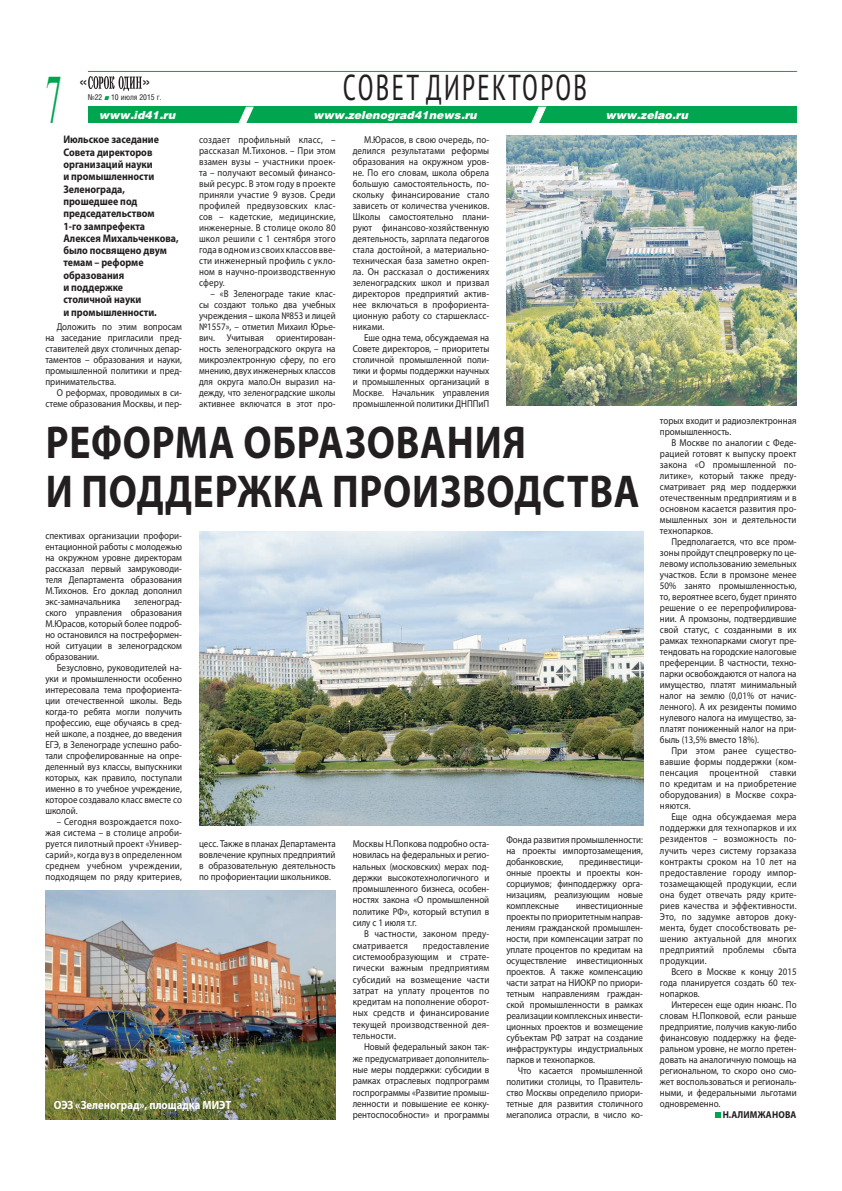
<style>
.page{position:relative;width:842px;height:1191px;background:#fff}
.page>*{position:absolute;margin:0;border:0;box-sizing:border-box;transform-origin:0 0}
.t1{font:66px "Newton 7 C";color:#00a54f;scale:.5 1}
.t2{font:700 46.2px/48.4px "Myriad Pro";letter-spacing:.02em;color:#231f20;scale:.85 1}
.t3{font:condensed 36px "PT Sans";letter-spacing:.08em;color:#231f20;scale:.8 1}
.t4{font:16px "Helios";color:#231f20}
.t5{font:700 12px "Myriad Pro";color:#fff;scale:.9 1}
.t6{font:700 11px/12.3px "Myriad Pro";color:#231f20;scale:.9 1}
.t7{font:italic 900 11px "Helios";color:#fff}
.t8{font:10px/11px "Myriad Pro";color:#231f20;text-align:justify;scale:.9 1}
.t9{font:10px/11.3px "Myriad Pro";letter-spacing:.02em;color:#231f20;scale:.9 1}
.t10{font:700 10px "Myriad Pro";letter-spacing:.02em;color:#231f20;scale:.9 1}
.t11{font:8px "Helios Cond";color:#231f20}
</style>
<div class="page">
<svg style="left:450px;top:122px;width:17px;height:1px"></svg>
<div style="left:88px;top:106px;width:709px;height:16px;background:#00a54f"></div>
<svg style="left:237px;top:106px;width:18px;height:17px"></svg>
<svg style="left:530px;top:106px;width:17px;height:17px"></svg>
<hr style="left:88px;top:71px;width:709px;height:1px;background:#00a54f">
<svg style="left:88px;top:76px;width:54px;height:24px"></svg>
<svg style="left:715px;top:1112px;width:6px;height:5px"></svg>
<img style="left:199px;top:531px;width:444px;height:294px">
<img style="left:46px;top:890px;width:290px;height:229px">
<img style="left:506px;top:135px;width:291px;height:270px">
<h1 class="t1" style="left:45px;top:77px;width:35px">7</h1>
<h3 class="t3" style="left:343px;top:75px;width:307px">СОВЕТ ДИРЕКТОРОВ</h3>
<h3 class="t4" style="left:79px;top:76px;width:10px">«</h3>
<h3 class="t4" style="left:142px;top:76px;width:10px">»</h3>
<p class="t11" style="left:88px;top:94px;width:75px">№22 10 июля 2015 г.</p>
<p class="t7" style="left:99px;top:111px;width:78px">www.id41.ru</p>
<p class="t7" style="left:314px;top:111px;width:165px">www.zelenograd41news.ru</p>
<p class="t7" style="left:606px;top:111px;width:84px">www.zelao.ru</p>
<p class="t6" style="left:63px;top:134px;width:130px">Июльское заседание<br>Совета директоров организаций науки<br>и промышленности<br>Зеленограда, прошедшее под председательством<br>1-го зампрефекта<br>Алексея Михальченкова, было посвящено двум темам – реформе образования<br>и поддержке<br>столичной науки<br>и промышленности.</p>
<p class="t8" style="left:45px;top:321px;width:153px;text-indent:11px">Доложить по этим вопросам на заседание пригласили пред&shy;ставителей двух столичных депар&shy;таментов – образования и науки, промышленной политики и пред&shy;принимательства.</p>
<p class="t8" style="left:45px;top:387px;width:153px;text-align:right">О реформах, проводимых в си&shy;стеме образования Москвы, и пер-</p>
<p class="t8" style="left:199px;top:135px;width:153px">создает профильный класс, – рассказал М.Тихонов. – При этом взамен вузы – участники проек&shy;та – получают весомый финансо&shy;вый ресурс. В этом году в проекте приняли участие 9 вузов. Среди профилей предвузовских клас&shy;сов – кадетские, медицинские, инженерные. В столице около 80 школ решили с 1 сентября этого года в одном из своих классов вве&shy;сти инженерный профиль с укло&shy;ном в научно-производственную сферу.</p>
<p class="t8" style="left:199px;top:289px;width:153px;text-indent:11px">– «В Зеленограде такие клас&shy;сы создают только два учебных учреждения – школа №853 и лицей №1557», – отметил Михаил Юрье&shy;вич. Учитывая ориентирован&shy;ность зеленоградского округа на микроэлектронную сферу, по его мнению, двух инженерных классов для округа мало.Он выразил на&shy;дежду, что зеленоградские школы активнее включатся в этот про-</p>
<p class="t8" style="left:353px;top:135px;width:153px;text-indent:11px">М.Юрасов, в свою очередь, по&shy;делился результатами реформы образования на окружном уров&shy;не. По его словам, школа обрела большую самостоятельность, по&shy;скольку финансирование стало зависеть от количества учеников.<br>Школы самостоятельно плани&shy;руют финансово-хозяйственную деятельность, зарплата педагогов стала достойной, а материально&shy;техническая база заметно окреп&shy;ла. Он рассказал о достижениях зеленоградских школ и призвал директоров предприятий актив&shy;нее включаться в профориента&shy;ционную работу со старшекласс&shy;никами.</p>
<p class="t8" style="left:353px;top:333px;width:153px;text-indent:11px">Еше одна тема, обсуждаемая на Совете директоров, – приоритеты столичной промышленной поли&shy;тики и формы поддержки научных и промышленных организаций в Москве. Начальник управления промышленной политики ДНППиП</p>
<h2 class="t2" style="left:46px;top:422px;width:700px">РЕФОРМА ОБРАЗОВАНИЯ<br>И ПОДДЕРЖКА ПРОИЗВОДСТВА</h2>
<p class="t8" style="left:45px;top:530px;width:153px">спективах организации профори&shy;ентационной работы с молодежью на окружном уровне директорам рассказал первый замруководи&shy;теля Департамента образования М.Тихонов. Его доклад дополнил экс-замначальника</p>
<p class="t8" style="left:45px;top:596px;width:153px;text-indent:89px">зеленоград&shy;ского управления образования М.Юрасов, который более подроб&shy;но остановился на постреформен&shy;ной ситуации в зеленоградском образовании.</p>
<p class="t8" style="left:45px;top:662px;width:153px;text-indent:11px">Безусловно, руководителей на&shy;уки и промышленности особенно интересовала тема профориента&shy;ции отечественной школы. Ведь когда-то ребята могли получить профессию, еще обучаясь в сред&shy;ней школе, а позднее, до введения ЕГЭ, в Зеленограде успешно рабо&shy;тали спрофелированные на опре&shy;деленный вуз классы, выпускники которых, как правило, поступали именно в то учебное учреждение, которое создавало класс вместе со школой.</p>
<p class="t8" style="left:45px;top:816px;width:153px;text-indent:11px">– Сегодня возрождается похо&shy;жая система – в столице апроби&shy;руется пилотный проект «Универ&shy;сарий», когда вуз в определенном среднем учебном учреждении, подходящем по ряду критериев,</p>
<p class="t8" style="left:199px;top:839px;width:153px">цесс. Также в планах Департамента вовлечение крупных предприятий в образовательную деятельность по профориентации школьников.</p>
<p class="t5" style="left:54px;top:1100px;width:199px">ОЭЗ «Зеленоград», площадка МИЭТ</p>
<p class="t8" style="left:353px;top:838px;width:153px;line-height:11.3px">Москвы Н.Попкова подробно оста&shy;новилась на федеральных и регио&shy;нальных (московских) мерах под&shy;держки высокотехнологичного и промышленного бизнеса, особен&shy;ностях закона «О промышленной политике РФ», который вступил в силу с 1 июля т.г.</p>
<p class="t9" style="left:353px;top:929px;width:153px;text-indent:11px">В частности, законом преду&shy;сматривается</p>
<p class="t8" style="left:353px;top:940px;width:153px;line-height:11.3px;text-indent:70px">предоставление системообразующим и страте&shy;гически важным предприятиям субсидий на возмещение части затрат на уплату процентов по кредитам на пополнение оборот&shy;ных средств и финансирование текущей производственной дея&shy;тельности.</p>
<p class="t8" style="left:353px;top:1042px;width:153px;line-height:11.3px;text-indent:11px">Новый федеральный закон так&shy;же предусматривает дополнитель&shy;ные меры поддержки: субсидии в рамках отраслевых подпрограмм госпрограммы «Развитие промыш&shy;ленности и повышение ее конку&shy;рентоспособности» и программы</p>
<p class="t8" style="left:506px;top:835px;width:153px">Фонда развития промышленности: на проекты импортозамещения, добанковские,</p>
<p class="t8" style="left:506px;top:857px;width:153px;text-indent:73px">прединвестици&shy;онные проекты и проекты кон&shy;сорциумов; финподдержку орга&shy;низациям, реализующим новые комплексные</p>
<p class="t8" style="left:506px;top:901px;width:153px;text-indent:70px">инвестиционные проекты по приоритетным направ&shy;лениям гражданской промышлен&shy;ности, при компенсации затрат по уплате процентов по кредитам на осуществление инвестиционных проектов. А также компенсацию части затрат на НИОКР по приори&shy;тетным направлениям граждан&shy;ской промышленности в рамках реализации комплексных инвести&shy;ционных проектов и возмещение субъектам РФ затрат на создание инфраструктуры индустриальных парков и технопарков.</p>
<p class="t8" style="left:506px;top:1066px;width:153px;text-indent:11px">Что касается промышленной политики столицы, то Правитель&shy;ство Москвы определило приори&shy;тетные для развития столичного мегаполиса отрасли, в число ко-</p>
<p class="t8" style="left:660px;top:416px;width:153px">торых входит и радиоэлектронная промышленность.</p>
<p class="t8" style="left:660px;top:438px;width:153px;text-indent:11px">В Москве по аналогии с Феде&shy;рацией готовят к выпуску проект закона «О промышленной по&shy;литике», который также преду&shy;сматривает ряд мер поддержки отечественным предприятиям и в основном касается развития про&shy;мышленных зон и деятельности технопарков.</p>
<p class="t8" style="left:660px;top:537px;width:153px;text-indent:11px">Предполагается, что все пром&shy;зоны пройдут спецпроверку по це&shy;левому использованию земельных участков. Если в промзоне менее 50% занято промышленностью, то, вероятнее всего, будет принято решение о ее перепрофилирова&shy;нии. А промзоны, подтвердившие свой статус, с созданными в их рамках технопарками смогут пре&shy;тендовать на городские налоговые преференции. В частности, техно&shy;парки освобождаются от налога на имущество, платят минимальный налог на землю (0,01% от начис&shy;ленного). А их резиденты помимо нулевого налога на имущество, за&shy;платят пониженный налог на при&shy;быль (13,5% вместо 18%).</p>
<p class="t8" style="left:660px;top:746px;width:153px;text-indent:11px">При этом ранее существо&shy;вавшие формы поддержки (ком&shy;пенсация процентной ставки по кредитам и на приобретение оборудования) в Москве сохра&shy;няются.</p>
<p class="t8" style="left:660px;top:812px;width:153px;text-indent:11px">Еще одна обсуждаемая мера поддержки для технопарков и их резидентов – возможность по&shy;лучить через систему горзаказа контракты сроком на 10 лет на предоставление городу импор&shy;тозамещающей продукции, если она будет отвечать ряду крите&shy;риев качества и эффективности.<br>Это, по задумке авторов доку&shy;мента, будет способствовать ре&shy;шению актуальной для многих предприятий проблемы сбыта продукции.</p>
<p class="t8" style="left:660px;top:966px;width:153px;text-indent:11px">Всего в Москве к концу 2015 года планируется создать 60 тех&shy;нопарков.</p>
<p class="t8" style="left:660px;top:999px;width:153px;text-indent:11px">Интересен еще один нюанс. По словам Н.Попковой, если раньше предприятие, получив какую-либо финансовую поддержку на феде&shy;ральном уровне, не могло претен&shy;довать на аналогичную помощь на региональном, то скоро оно смо&shy;жет воспользоваться и региональ&shy;ными, и федеральными льготами одновременно.</p>
<p class="t10" style="left:723px;top:1110px;width:84px">Н.АЛИМЖАНОВА</p>
</div>
